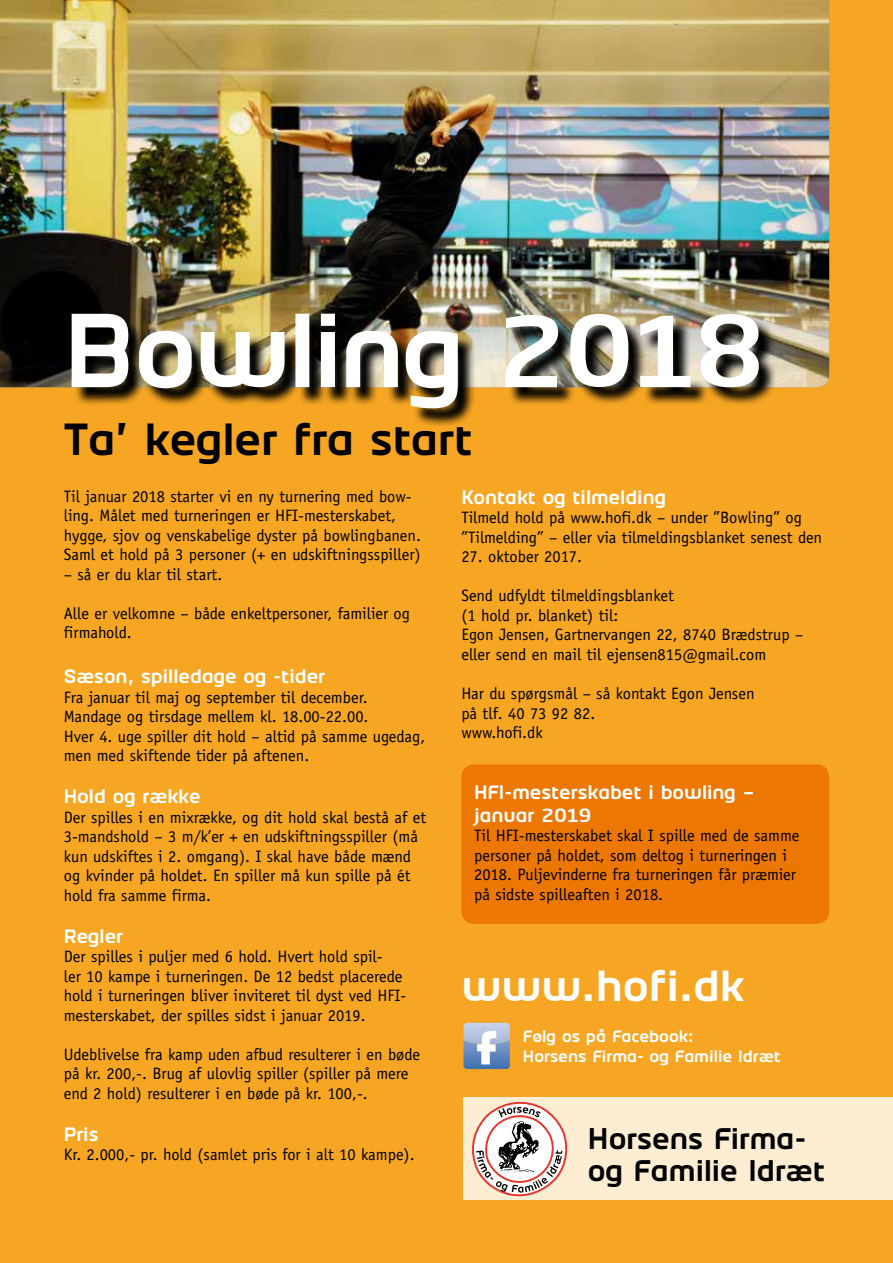
<style>
.page{position:relative;width:893px;height:1263px;background:#f6a622}
.page>*{position:absolute;margin:0;border:0;box-sizing:border-box;transform-origin:0 0}
.t1{font:700 105px "Firm";letter-spacing:-.02em;color:#fff}
.t2{font:700 45px "Firm";color:#000}
.t3{font:700 43.5px "Firm";color:#fff}
.t4{font:700 29.85px/31.8px "Firm";color:#000}
.t5{font:700 19.5px/22.5px "Firm";color:#fff}
.t6{font:16.5px/19.5px "Officina Sans";color:#000}
.t7{font:700 16.5px/19.5px "Firm";color:#fff}
</style>
<div class="page">
<img style="left:0;top:0;width:829px;height:387px">
<img style="left:74px;top:316px;width:703px;height:110px">
<div style="left:463px;top:1097px;width:430px;height:102px;background:#fdedd2"></div>
<svg style="left:472px;top:1101px;width:96px;height:96px"></svg>
<div style="left:461px;top:764px;width:368px;height:160px;background:#ed7703;border-radius:13px"></div>
<svg style="left:463px;top:1023px;width:47px;height:46px;background:#9eb2d2"></svg>
<h1 class="t1" style="left:64px;top:289px;width:704px">Bowling 2018</h1>
<h2 class="t2" style="left:64px;top:413px;width:410px">Ta’ kegler fra start</h2>
<p class="t6" style="left:64px;top:486px;width:359px">Til januar 2018 starter vi en ny turnering med bow&shy;ling. Målet med turneringen er HFI-mesterskabet, hygge, sjov og venskabelige dyster på bowlingbanen.<br>Saml et hold på 3 personer (+ en udskiftningsspiller)</p>
<p class="t6" style="left:64px;top:564px;width:160px">– så er du klar til start.</p>
<p class="t6" style="left:64px;top:603px;width:348px">Alle er velkomne – både enkeltpersoner, familier og firmahold.</p>
<p class="t5" style="left:64px;top:666px;width:263px">Sæson, spilledage og -tider</p>
<p class="t6" style="left:64px;top:687px;width:363px">Fra januar til maj og september til december.<br>Mandage og tirsdage mellem kl. 18.00-22.00.<br>Hver 4. uge spiller dit hold – altid på samme ugedag, men med skiftende tider på aftenen.</p>
<p class="t5" style="left:64px;top:786px;width:139px">Hold og række</p>
<p class="t6" style="left:64px;top:807px;width:364px">Der spilles i en mixrække, og dit hold skal bestå af et 3-mandshold – 3 m/k’er + en udskiftningsspiller (må kun udskiftes i 2. omgang). I skal have både mænd og kvinder på holdet. En spiller må kun spille på ét hold fra samme firma.</p>
<p class="t5" style="left:64px;top:925px;width:61px">Regler</p>
<p class="t6" style="left:64px;top:947px;width:344px">Der spilles i puljer med 6 hold. Hvert hold spil-<br>ler 10 kampe i turneringen. De 12 bedst placerede hold i turneringen bliver inviteret til dyst ved HFI&shy;mesterskabet, der spilles sidst i januar 2019.</p>
<p class="t6" style="left:64px;top:1044px;width:358px">Udeblivelse fra kamp uden afbud resulterer i en bøde på kr. 200,-. Brug af ulovlig spiller (spiller på mere end 2 hold) resulterer i en bøde på kr. 100,-.</p>
<p class="t5" style="left:64px;top:1123px;width:36px">Pris</p>
<p class="t6" style="left:64px;top:1145px;width:352px">Kr. 2.000,- pr. hold (samlet pris for i alt 10 kampe).</p>
<p class="t5" style="left:461px;top:487px;width:206px">Kontakt og tilmelding</p>
<p class="t6" style="left:461px;top:508px;width:362px">Tilmeld hold på www.hofi.dk – under ”Bowling” og ”Tilmelding” – eller via tilmeldingsblanket senest den</p>
<p class="t6" style="left:461px;top:547px;width:122px">27. oktober 2017.</p>
<p class="t6" style="left:461px;top:586px;width:343px">Send udfyldt tilmeldingsblanket<br>(1 hold pr. blanket) til:<br>Egon Jensen, Gartnervangen 22, 8740 Brædstrup – eller send en mail til ejensen815@gmail.com</p>
<p class="t6" style="left:461px;top:684px;width:295px">Har du spørgsmål – så kontakt Egon Jensen på tlf. 40 73 92 82.<br>www.hofi.dk</p>
<p class="t5" style="left:474px;top:782px;width:282px">HFI-mesterskabet i bowling – januar 2019</p>
<p class="t6" style="left:474px;top:826px;width:327px">Til HFI-mesterskabet skal I spille med de samme personer på holdet, som deltog i turneringen i 2018. Puljevinderne fra turneringen får præmier på sidste spilleaften i 2018.</p>
<h3 class="t3" style="left:461px;top:960px;width:284px">www.hofi.dk</h3>
<p class="t7" style="left:523px;top:1027px;width:259px">Følg os på Facebook:<br>Horsens Firma- og Familie Idræt</p>
<h3 class="t4" style="left:588px;top:1123px;width:239px">Horsens Firma&shy;og Familie Idræt</h3>
</div>
